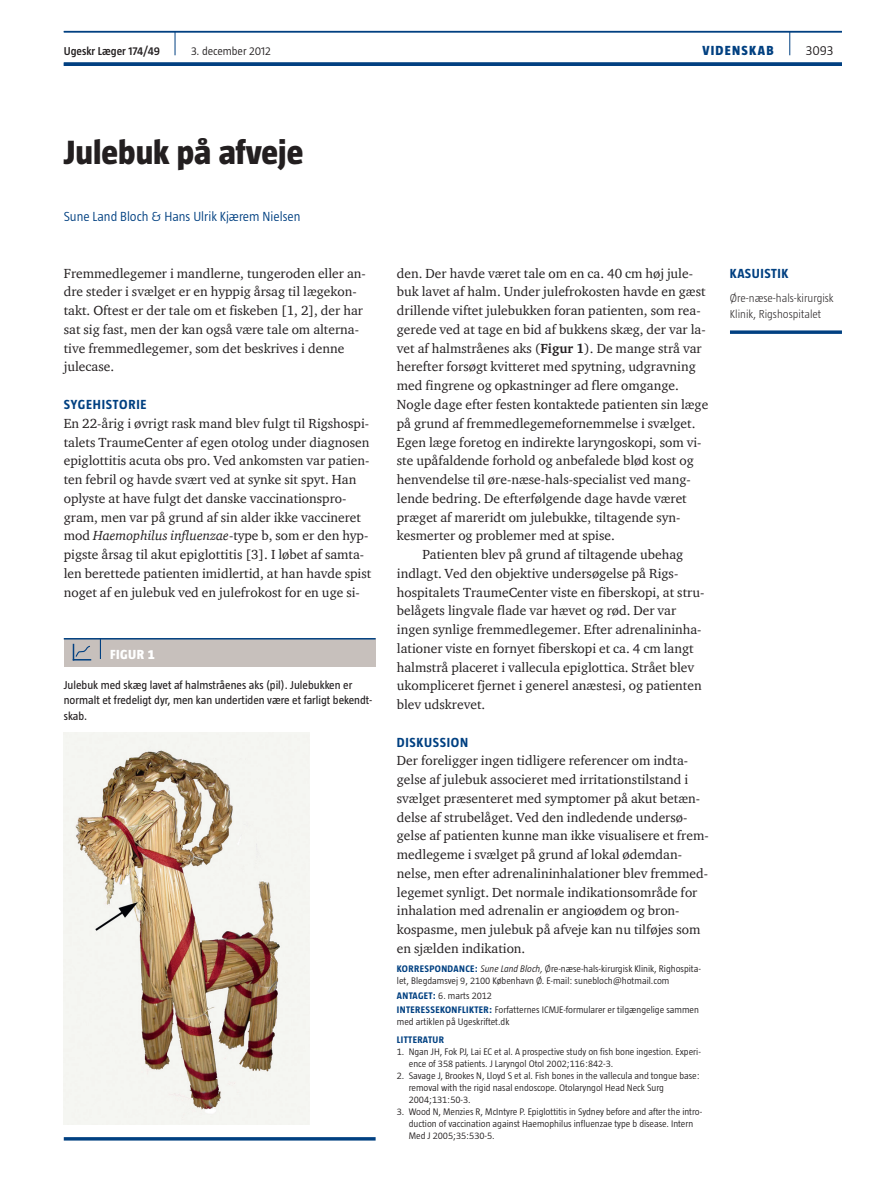
<style>
.page{position:relative;width:893px;height:1191px;background:#fff}
.page>*{position:absolute;margin:0;border:0;box-sizing:border-box;transform-origin:0 0}
.t1{font:800 34.5px "Taz";color:#231f20}
.t2{font:13.5px/18.8px "ITC Charter Com";color:#231f20}
.t3{font:300 13.5px "Taz";color:#014081}
.t4{font:700 13.5px "Taz";letter-spacing:.05em;color:#014081}
.t5{font:800 13.5px "Taz";letter-spacing:.095em;color:#014081}
.t6{font:800 13.5px "Taz";color:#fff}
.t7{font:300 13.5px "Taz";color:#231f20}
.t8{font:11.7px/15.8px "Taz";color:#231f20}
.t9{font:300 11.7px/15.8px "Taz";color:#231f20}
.t10{font:600 11.7px "Taz";color:#231f20}
.t11{font:300 11.7px "Taz";color:#231f20}
.t12{font:300 9.75px/12px "Taz";color:#231f20}
.t13{font:700 9.75px "Taz";letter-spacing:.04em;color:#014081}
.s1{font-style:italic}
.s2{font-weight:700}
.s3{font-weight:700;color:#014081}
</style>
<div class="page">
<svg style="left:789px;top:32px;width:1px;height:23px"></svg>
<svg style="left:175px;top:32px;width:1px;height:23px"></svg>
<svg style="left:730px;top:330px;width:112px;height:4px"></svg>
<div style="left:64px;top:638px;width:312px;height:28px;background:#c7c0bc"></div>
<hr style="left:64px;top:638px;width:312px;height:1px;background:#014081">
<svg style="left:100px;top:639px;width:1px;height:20px"></svg>
<svg style="left:73px;top:644px;width:18px;height:16px"></svg>
<hr style="left:64px;top:1137px;width:312px;height:3px;background:#014081">
<img style="left:64px;top:733px;width:245px;height:391px">
<svg style="left:64px;top:62px;width:778px;height:4px;background:#0f4a87"></svg>
<hr style="left:64px;top:31px;width:778px;height:1px;background:#014081">
<p class="t10" style="left:64px;top:45px;width:98px">Ugeskr Læger 174/49</p>
<p class="t11" style="left:191px;top:45px;width:82px">3. december 2012</p>
<p class="t5" style="left:702px;top:43px;width:73px">VIDENSKAB</p>
<p class="t7" style="left:806px;top:43px;width:29px">3093</p>
<h1 class="t1" style="left:64px;top:133px;width:241px">Julebuk på afveje</h1>
<p class="t3" style="left:64px;top:209px;width:238px">Sune Land Bloch &amp; Hans Ulrik Kjærem Nielsen</p>
<p class="t2" style="left:64px;top:263px;width:304px">Fremmedlegemer i mandlerne, tungeroden eller an&shy;dre steder i svælget er en hyppig årsag til lægekon&shy;takt. Oftest er der tale om et fiskeben [1, 2], der har sat sig fast, men der kan også være tale om alterna&shy;tive fremmedlegemer, som det beskrives i denne julecase.</p>
<p class="t4" style="left:64px;top:397px;width:51px">SYGEHISTOR</p>
<p class="t4" style="left:136px;top:397px;width:10px">IE</p>
<p class="t2" style="left:64px;top:413px;width:309px">En 22-årig i øvrigt rask mand blev fulgt til Rigshospi&shy;talets TraumeCenter af egen otolog under diagnosen epiglottitis acuta obs pro. Ved ankomsten var patien&shy;ten febril og havde svært ved at synke sit spyt. Han oplyste at have fulgt det danske vaccinationspro&shy;gram, men var på grund af sin alder ikke vaccineret mod <span class="s1">Haemophilus influenzae</span>-type b, som er den hyp&shy;pigste årsag til akut epiglottitis [3]. I løbet af samta&shy;len berettede patienten imidlertid, at han havde spist noget af en julebuk ved en julefrokost for en uge si-</p>
<p class="t6" style="left:110px;top:647px;width:14px">Figur</p>
<p class="t6" style="left:148px;top:647px;width:9px">1</p>
<p class="t8" style="left:64px;top:676px;width:310px">Julebuk med skæg lavet af halmstråenes aks (pil). Julebukken er normalt et fredeligt dyr, men kan undertiden være et farligt bekendt&shy;skab.</p>
<p class="t2" style="left:397px;top:263px;width:298px">den. Der havde været tale om en ca. 40 cm høj jule-</p>
<p class="t2" style="left:397px;top:282px;width:310px">buk lavet af halm. Under julefrokosten havde en gæst</p>
<p class="t2" style="left:397px;top:301px;width:305px">drillende viftet julebukken foran patienten, som rea-</p>
<p class="t2" style="left:397px;top:320px;width:310px">gerede ved at tage en bid af bukkens skæg, der var la-</p>
<p class="t2" style="left:397px;top:338px;width:306px">vet af halmstråenes aks (<span class="s2">Figur 1</span>). De mange strå var</p>
<p class="t2" style="left:397px;top:357px;width:300px">herefter forsøgt kvitteret med spytning, udgravning</p>
<p class="t2" style="left:397px;top:376px;width:283px">med fingrene og opkastninger ad flere omgange.</p>
<p class="t2" style="left:397px;top:395px;width:313px">Nogle dage efter festen kontaktede patienten sin læge</p>
<p class="t2" style="left:397px;top:413px;width:300px">på grund af fremmedlegemefornemmelse i svælget.</p>
<p class="t2" style="left:397px;top:432px;width:306px">Egen læge foretog en indirekte laryngoskopi, som vi-</p>
<p class="t2" style="left:397px;top:451px;width:298px">ste upåfaldende forhold og anbefalede blød kost og</p>
<p class="t2" style="left:397px;top:470px;width:295px">henvendelse til øre-næse-hals-specialist ved mang-</p>
<p class="t2" style="left:397px;top:488px;width:291px">lende bedring. De efterfølgende dage havde været</p>
<p class="t2" style="left:397px;top:507px;width:285px">præget af mareridt om julebukke, tiltagende syn-</p>
<p class="t2" style="left:397px;top:526px;width:219px">kesmerter og problemer med at spise.</p>
<p class="t2" style="left:422px;top:545px;width:262px">Patienten blev på grund af tiltagende ubehag</p>
<p class="t2" style="left:397px;top:563px;width:283px">indlagt. Ved den objektive undersøgelse på Rigs-</p>
<p class="t2" style="left:397px;top:582px;width:309px">hospitalets TraumeCenter viste en fiberskopi, at stru-</p>
<p class="t2" style="left:397px;top:601px;width:281px">belågets lingvale flade var hævet og rød. Der var</p>
<p class="t2" style="left:397px;top:620px;width:306px">ingen synlige fremmedlegemer. Efter adrenalininha-</p>
<p class="t2" style="left:397px;top:638px;width:298px">lationer viste en fornyet fiberskopi et ca. 4 cm langt</p>
<p class="t2" style="left:397px;top:657px;width:299px">halmstrå placeret i vallecula epiglottica. Strået blev</p>
<p class="t2" style="left:397px;top:676px;width:306px">ukompliceret fjernet i generel anæstesi, og patienten</p>
<p class="t2" style="left:397px;top:695px;width:90px">blev udskrevet.</p>
<p class="t4" style="left:397px;top:734px;width:64px">DISKUSSION</p>
<p class="t2" style="left:397px;top:751px;width:313px">Der foreligger ingen tidligere referencer om indta&shy;gelse af julebuk associeret med irritationstilstand i svælget præsenteret med symptomer på akut betæn&shy;delse af strubelåget. Ved den indledende undersø&shy;gelse af patienten kunne man ikke visualisere et frem&shy;medlegeme i svælget på grund af lokal ødemdan&shy;nelse, men efter adrenalininhalationer blev fremmed&shy;legemet synligt. Det normale indikationsområde for inhalation med adrenalin er angioødem og bron&shy;kospasme, men julebuk på afveje kan nu tilføjes som en sjælden indikation.</p>
<p class="t13" style="left:397px;top:963px;width:12px">KORRESPONDANCE</p>
<p class="t12" style="left:397px;top:963px;width:306px;text-indent:78px"><span class="s3">:</span> <span class="s1">Sune Land Bloch,</span> Øre-næse-hals-kirurgisk Klinik, Righospita&shy;let, Blegdamsvej 9, 2100 København Ø. E-mail: sunebloch@hotmail.com</p>
<p class="t13" style="left:397px;top:989px;width:7px">ANTAGET</p>
<p class="t12" style="left:433px;top:989px;width:61px"><span class="s3">:</span> 6. marts 2012</p>
<p class="t13" style="left:397px;top:1004px;width:9px">INTERESSE</p>
<p class="t13" style="left:440px;top:1004px;width:12px">KONFL</p>
<p class="t12" style="left:397px;top:1003px;width:304px;text-indent:69px"><span class="s3">IKTER:</span> Forfatternes ICMJE-formularer er tilgængelige sammen med artiklen på Ugeskriftet.dk</p>
<p class="t13" style="left:397px;top:1034px;width:13px">LITTERAT</p>
<p class="t13" style="left:432px;top:1034px;width:12px">UR</p>
<p class="t12" style="left:409px;top:1046px;width:294px;text-indent:-12px">1. Ngan JH, Fok PJ, Lai EC et al. A prospective study on fish bone ingestion. Experi&shy;ence of 358 patients. J Laryngol Otol 2002;116:842-3.</p>
<p class="t12" style="left:409px;top:1070px;width:293px;text-indent:-12px">2. Savage J, Brookes N, Lloyd S et al. Fish bones in the vallecula and tongue base: removal with the rigid nasal endoscope. Otolaryngol Head Neck Surg<br>2004;131:50-3.</p>
<p class="t12" style="left:409px;top:1106px;width:295px;text-indent:-12px">3. Wood N, Menzies R, McIntyre P. Epiglottitis in Sydney before and after the intro&shy;duction of vaccination against Haemophilus influenzae type b disease. Intern<br>Med J 2005;35:530-5.</p>
<p class="t4" style="left:730px;top:265px;width:60px">KASUISTIK</p>
<p class="t9" style="left:730px;top:290px;width:105px">Øre-næse-hals-kirurgisk<br>Klinik, Rigshospitalet</p>
</div>
